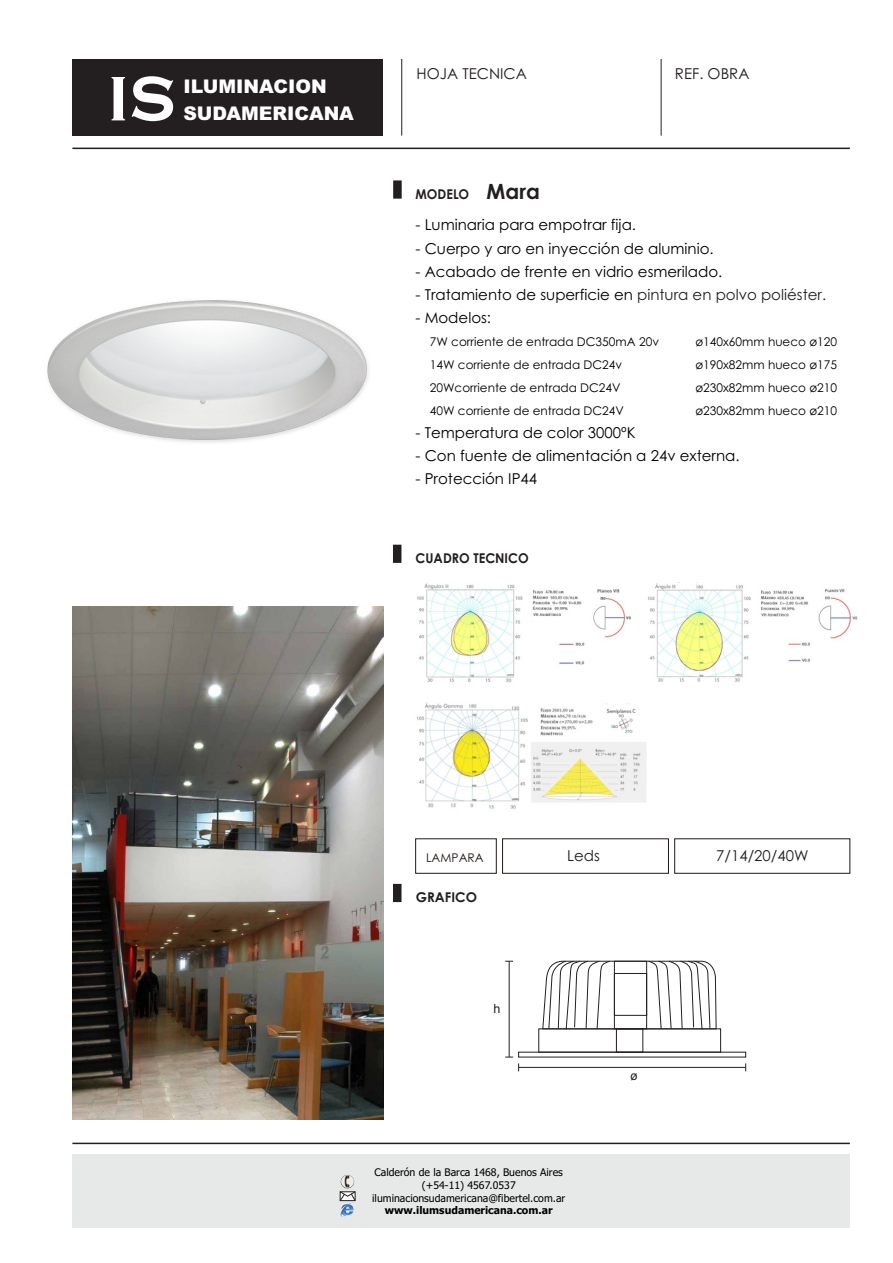
<style>
.page{position:relative;width:893px;height:1263px;background:#fff}
.page>*{position:absolute;margin:0;border:0;box-sizing:border-box;transform-origin:0 0}
.t1{font:700 21px "Century Gothic";color:#231f20}
.t2{font:900 18.9px/26.5px "Arial";color:#fff}
.t3{font:15px "Century Gothic";color:#000}
.t4{font:15px "Century Gothic";color:#231f20}
.t5{font:700 13.5px "Century Gothic";color:#231f20;scale:.94 1}
.t6{font:700 13.5px "Century Gothic";color:#231f20}
.t7{font:12.6px "Arial";color:#231f20}
.t8{font:12px/23.1px "Century Gothic";color:#000}
.t9{font:12px "Century Gothic";color:#1f1a17}
.t10{font:10.5px/12.6px "Tahoma";color:#000;text-align:center}
.t11{font:700 10.5px "Tahoma";color:#000}
.s1{color:#231f20}
</style>
<div class="page">
<img style="left:72px;top:607px;width:311px;height:513px">
<img style="left:47px;top:300px;width:322px;height:143px">
<img style="left:417px;top:583px;width:214px;height:100px">
<div style="left:518px;top:1052px;width:228px;height:5px;border:1px solid #231f20"></div>
<svg style="left:542px;top:961px;width:174px;height:69px"></svg>
<div style="left:614px;top:961px;width:33px;height:68px;border:1px solid #231f20"></div>
<div style="left:614px;top:973px;width:33px;height:42px;border:1px solid #231f20"></div>
<div style="left:616px;top:1029px;width:27px;height:23px;border:1px solid #231f20"></div>
<hr style="left:519px;top:1067px;width:227px;height:1px;background:#231f20">
<hr style="left:509px;top:961px;width:1px;height:96px;background:#231f20">
<svg style="left:505px;top:1057px;width:14px;height:14px"></svg>
<img style="left:417px;top:702px;width:230px;height:107px">
<img style="left:648px;top:583px;width:210px;height:99px">
<hr style="left:72px;top:148px;width:778px;height:1px;background:#231f20">
<hr style="left:401px;top:59px;width:1px;height:77px;background:#231f20">
<hr style="left:661px;top:59px;width:1px;height:77px;background:#231f20">
<div style="left:72px;top:1154px;width:778px;height:74px;background:#e7e8e8"></div>
<hr style="left:72px;top:1143px;width:778px;height:1px;background:#231f20">
<img style="left:341px;top:1202px;width:13px;height:15px">
<svg style="left:340px;top:1175px;width:16px;height:26px"></svg>
<div style="left:393px;top:545px;width:8px;height:18px;background:#231f20"></div>
<div style="left:393px;top:884px;width:8px;height:18px;background:#231f20"></div>
<div style="left:393px;top:180px;width:9px;height:19px;background:#231f20"></div>
<div style="left:72px;top:59px;width:311px;height:77px;background:#231f20"></div>
<svg style="left:112px;top:76px;width:61px;height:45px"></svg>
<p class="t2" style="left:183px;top:75px;width:172px">ILUMINACION<br>SUDAMERICANA</p>
<p class="t4" style="left:417px;top:68px;width:112px">HOJA TECNICA</p>
<p class="t4" style="left:675px;top:68px;width:76px">REF. OBRA</p>
<p class="t5" style="left:415px;top:188px;width:59px">MODELO</p>
<h1 class="t1" style="left:487px;top:183px;width:55px">Mara</h1>
<p class="t3" style="left:416px;top:219px;width:222px">- Luminaria para empotrar fija.</p>
<p class="t3" style="left:416px;top:242px;width:300px">- Cuerpo y aro en inyección de aluminio.</p>
<p class="t3" style="left:416px;top:265px;width:308px">- Acabado de frente en vidrio esmerilado.</p>
<p class="t3" style="left:416px;top:288px;width:412px">- Tratamiento de superficie en <span class="s1">pintura en polvo poliéster.</span></p>
<p class="t3" style="left:416px;top:311px;width:77px">- Modelos:</p>
<p class="t8" style="left:430px;top:331px;width:231px">7W corriente de entrada DC350mA 20v<br>14W corriente de entrada DC24v<br>20Wcorriente de entrada DC24V<br>40W corriente de entrada DC24V</p>
<p class="t3" style="left:416px;top:427px;width:222px">- Temperatura de color 3000ºK</p>
<p class="t3" style="left:416px;top:450px;width:326px">- Con fuente de alimentación a 24v externa.</p>
<p class="t3" style="left:416px;top:473px;width:123px">- Protección IP44</p>
<p class="t8" style="left:695px;top:331px;width:143px;text-align:justify">ø140x60mm hueco ø120 ø190x82mm hueco ø175 ø230x82mm hueco ø210 ø230x82mm hueco ø210</p>
<p class="t5" style="left:416px;top:552px;width:122px">CUADRO TECNICO</p>
<p class="t9" style="left:426px;top:852px;width:59px">LAMPARA</p>
<p class="t6" style="left:416px;top:892px;width:63px">GRAFICO</p>
<p class="t7" style="left:493px;top:1003px;width:8px">h</p>
<p class="t4" style="left:567px;top:850px;width:34px">Leds</p>
<p class="t4" style="left:716px;top:850px;width:94px">7/14/20/40W</p>
<p class="t7" style="left:630px;top:1070px;width:9px">ø</p>
<p class="t10" style="left:372px;top:1167px;width:195px">Calderón de la Barca 1468, Buenos Aires (+54-11) 4567.0537 iluminacionsudamericana@fibertel.com.ar</p>
<p class="t11" style="left:385px;top:1206px;width:169px">www.ilumsudamericana.com.ar</p>
</div>
